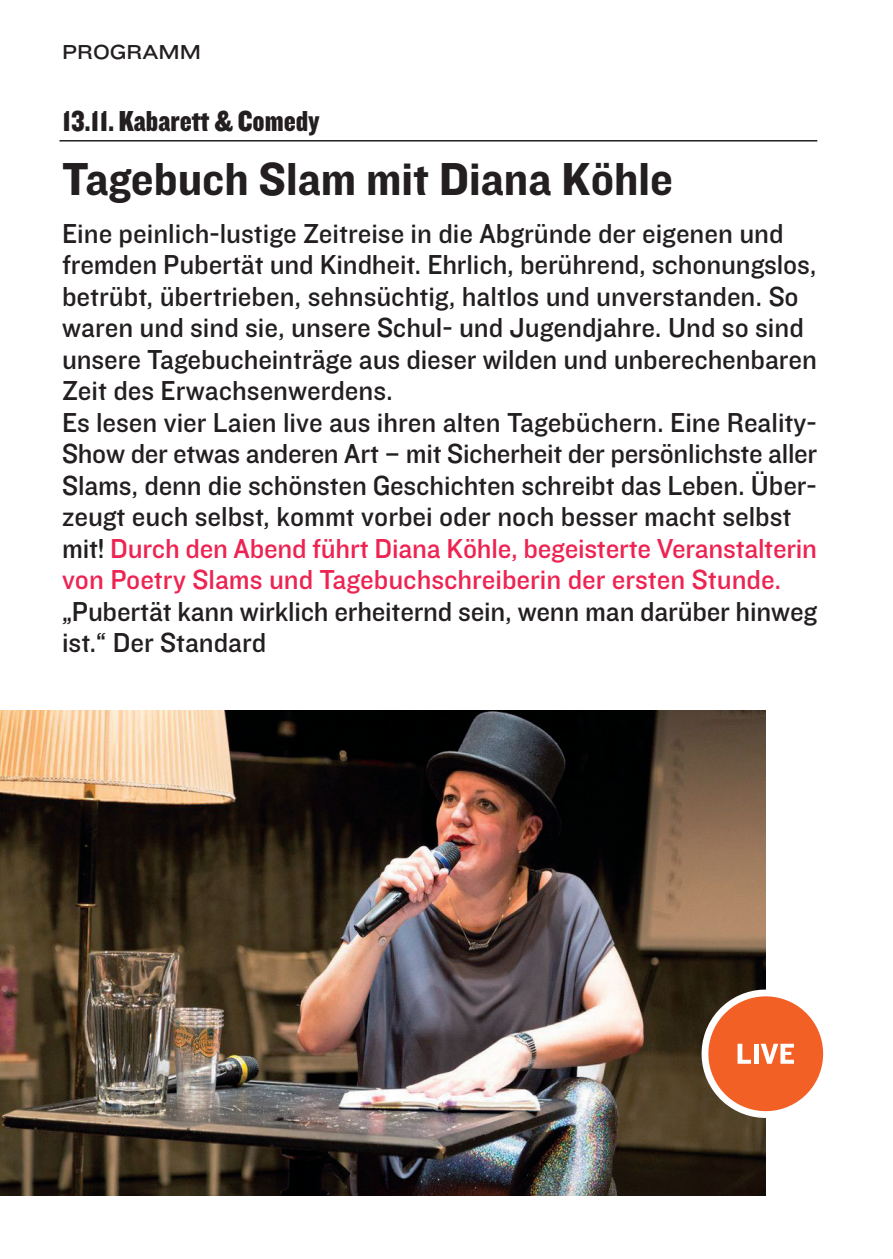
<style>
.page{position:relative;width:893px;height:1259px;background:#fff}
.page>*{position:absolute;margin:0;border:0;box-sizing:border-box;transform-origin:0 0}
.t1{font:48px "Knockout HTF51 Middleweight";color:#231f20}
.t2{font:30px "Knockout HTF70 Full Welterwt";color:#231f20}
.t3{font:28.5px/31.5px "Knockout HTF31 Junior Middlewt";color:#231f20}
.t4{font:21px "Knockout HTF33 Junior Heviwt";color:#231f20}
.s1{color:#ed2452}
</style>
<div class="page">
<img style="left:0;top:710px;width:765px;height:485px">
<hr style="left:60px;top:140px;width:757px;height:1px;background:#231f20">
<svg style="left:693px;top:981px;width:131px;height:145px"></svg>
<p class="t4" style="left:62px;top:45px;width:140px">PROGRAMM</p>
<p class="t2" style="left:62px;top:110px;width:259px">13.11. Kabarett &amp; Comedy</p>
<h1 class="t1" style="left:62px;top:162px;width:612px">Tagebuch Slam mit Diana Köhle</h1>
<p class="t3" style="left:62px;top:220px;width:757px">Eine peinlich-lustige Zeitreise in die Abgründe der eigenen und fremden Pubertät und Kindheit. Ehrlich, berührend, schonungslos, betrübt, übertrieben, sehnsüchtig, haltlos und unverstanden. So waren und sind sie, unsere Schul- und Jugendjahre. Und so sind unsere Tagebucheinträge aus dieser wilden und unberechenbaren Zeit des Erwachsenwerdens.<br>Es lesen vier Laien live aus ihren alten Tagebüchern. Eine Reality-Show der etwas anderen Art – mit Sicherheit der persönlichste aller Slams, denn die schönsten Geschichten schreibt das Leben. Über&shy;zeugt euch selbst, kommt vorbei oder noch besser macht selbst mit! <span class="s1">Durch den Abend führt Diana Köhle, begeisterte Veranstalterin von Poetry Slams und Tagebuchschreiberin der ersten Stunde.</span></p>
<p class="t3" style="left:62px;top:598px;width:757px">„Pubertät kann wirklich erheiternd sein, wenn man darüber hinweg ist.“ Der Standard</p>
</div>
